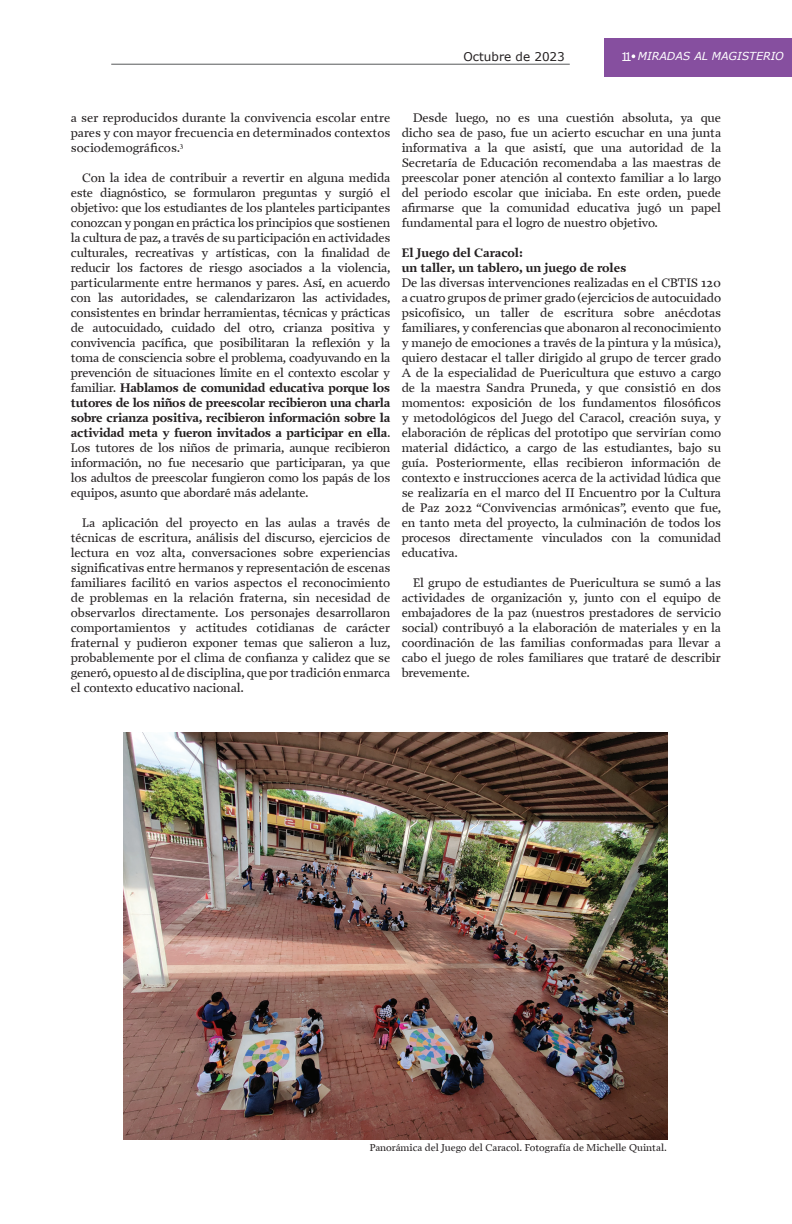
<style>
.page{position:relative;width:792px;height:1224px;background:#fff}
.page>*{position:absolute;margin:0;border:0;box-sizing:border-box;transform-origin:0 0}
.t1{font:12.5px/15px "Prensa";letter-spacing:-.01em;color:#231f20;text-align:justify}
.t2{font:700 12.5px/15px "Prensa";color:#231f20}
.t3{font:12px "Verdana";color:#231f20}
.t4{font:italic 11px "Verdana";color:#fff}
.t5{font:10px "Prensa";color:#231f20}
.s1{font-style:normal;font-size:12px}
.s2{font-weight:700}
</style>
<div class="page">
<hr style="left:111px;top:64px;width:459px;height:1px;background:#57585a">
<div style="left:604px;top:39px;width:188px;height:38px;background:#864f9f"></div>
<svg style="left:632px;top:54px;width:3px;height:4px"></svg>
<img style="left:123px;top:732px;width:544px;height:408px">
<p class="t3" style="left:464px;top:48px;width:103px">Octubre de 2023</p>
<p class="t4" style="left:621px;top:49px;width:165px"><span class="s1">11</span> MIRADAS AL MAGISTERIO</p>
<p class="t1" style="left:71px;top:110px;width:321px">a ser reproducidos durante la convivencia escolar entre pares y con mayor frecuencia en determinados contextos sociodemográficos.<sup>3</sup></p>
<p class="t1" style="left:71px;top:170px;width:321px;text-indent:11px">Con la idea de contribuir a revertir en alguna medida este diagnóstico, se formularon preguntas y surgió el objetivo: que los estudiantes de los planteles participantes conozcan y pongan en práctica los principios que sostienen la cultura de paz, a través de su participación en actividades culturales, recreativas y artísticas, con la finalidad de reducir los factores de riesgo asociados a la violencia, particularmente entre hermanos y pares. Así, en acuerdo con las autoridades, se calendarizaron las actividades, consistentes en brindar herramientas, técnicas y prácticas de autocuidado, cuidado del otro, crianza positiva y convivencia pacífica, que posibilitaran la reflexión y la toma de consciencia sobre el problema, coadyuvando en la prevención de situaciones límite en el contexto escolar y familiar. <span class="s2">Hablamos de comunidad educativa porque los tutores de los niños de preescolar recibieron una charla sobre crianza positiva, recibieron información sobre la actividad meta y fueron invitados a participar en ella</span>.<br>Los tutores de los niños de primaria, aunque recibieron información, no fue necesario que participaran, ya que los adultos de preescolar fungieron como los papás de los equipos, asunto que abordaré más adelante.</p>
<p class="t1" style="left:71px;top:515px;width:321px;text-indent:11px">La aplicación del proyecto en las aulas a través de técnicas de escritura, análisis del discurso, ejercicios de lectura en voz alta, conversaciones sobre experiencias significativas entre hermanos y representación de escenas familiares facilitó en varios aspectos el reconocimiento de problemas en la relación fraterna, sin necesidad de observarlos directamente. Los personajes desarrollaron comportamientos y actitudes cotidianas de carácter fraternal y pudieron exponer temas que salieron a luz, probablemente por el clima de confianza y calidez que se generó, opuesto al de disciplina, que por tradición enmarca el contexto educativo nacional.</p>
<p class="t1" style="left:402px;top:110px;width:321px;text-indent:11px">Desde luego, no es una cuestión absoluta, ya que dicho sea de paso, fue un acierto escuchar en una junta informativa a la que asistí, que una autoridad de la Secretaría de Educación recomendaba a las maestras de preescolar poner atención al contexto familiar a lo largo del periodo escolar que iniciaba. En este orden, puede afirmarse que la comunidad educativa jugó un papel fundamental para el logro de nuestro objetivo.</p>
<p class="t2" style="left:402px;top:245px;width:226px">El Juego del Caracol:<br>un taller, un tablero, un juego de roles</p>
<p class="t1" style="left:402px;top:275px;width:321px">De las diversas intervenciones realizadas en el CBTIS 120 a cuatro grupos de primer grado (ejercicios de autocuidado psicofísico, un taller de escritura sobre anécdotas familiares, y conferencias que abonaron al reconocimiento y manejo de emociones a través de la pintura y la música), quiero destacar el taller dirigido al grupo de tercer grado A de la especialidad de Puericultura que estuvo a cargo de la maestra Sandra Pruneda, y que consistió en dos momentos: exposición de los fundamentos filosóficos y metodológicos del Juego del Caracol, creación suya, y elaboración de réplicas del prototipo que servirían como material didáctico, a cargo de las estudiantes, bajo su guía. Posteriormente, ellas recibieron información de contexto e instrucciones acerca de la actividad lúdica que se realizaría en el marco del II Encuentro por la Cultura de Paz 2022 “Convivencias armónicas”, evento que fue, en tanto meta del proyecto, la culminación de todos los procesos directamente vinculados con la comunidad educativa.</p>
<p class="t1" style="left:402px;top:575px;width:321px;text-indent:11px">El grupo de estudiantes de Puericultura se sumó a las actividades de organización y, junto con el equipo de embajadores de la paz (nuestros prestadores de servicio social) contribuyó a la elaboración de materiales y en la coordinación de las familias conformadas para llevar a cabo el juego de roles familiares que trataré de describir brevemente.</p>
<p class="t5" style="left:370px;top:1142px;width:299px">Panorámica del Juego del Caracol. Fotografía de Michelle Quintal.</p>
</div>
